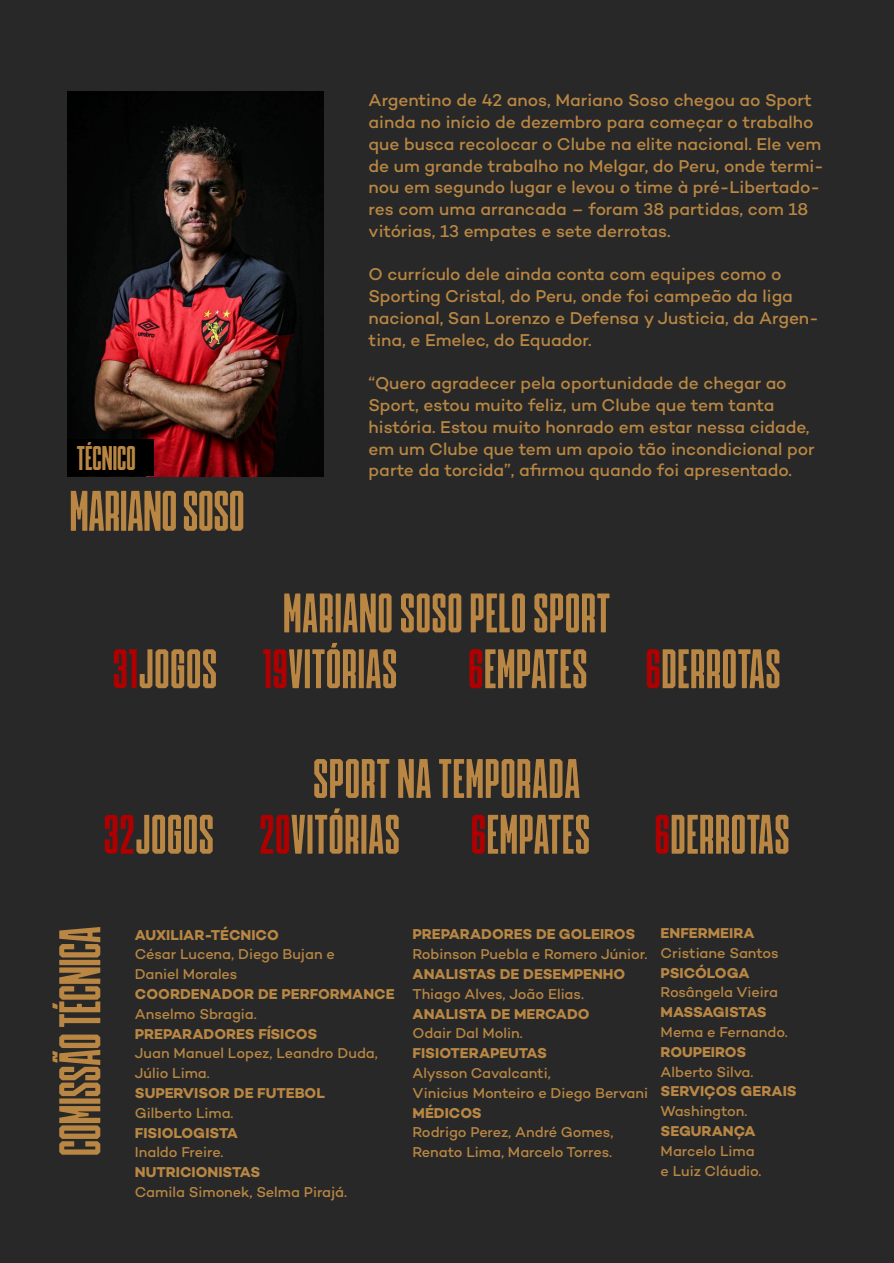
<style>
.page{position:relative;width:894px;height:1263px;background:#fff}
.page>*{position:absolute;margin:0;border:0;box-sizing:border-box;transform-origin:0 0}
.t1{font:58.65px "Redig";color:#b98743}
.t2{font:57px "Redig";color:#b98743}
.t3{font:55.5px/55.8px "Redig";letter-spacing:.015em;color:#b98743}
.t4{font:34.2px "Redig";color:#b98743}
.t5{font:500 17.4px/21.8px "Campton";letter-spacing:-.005em;color:#b98743}
.t6{font:500 14.55px/19.8px "Campton";letter-spacing:-.005em;color:#b98743}
.t7{font:700 14.55px "Campton";color:#b98743}
.t8{font:700 14.55px "Campton";letter-spacing:-.03em;color:#b98743}
.s1{color:#ae0000}
</style>
<div class="page">
<div style="left:0;top:0;width:893px;height:1263px;background:#282828"></div>
<img style="left:67px;top:92px;width:256px;height:384px">
<div style="left:68px;top:440px;width:86px;height:36px;background:#000"></div>
<h3 class="t4" style="left:77px;top:442px;width:60px">TÉCNICO</h3>
<h2 class="t2" style="left:70px;top:484px;width:176px">MARIANO SOSO</h2>
<p class="t5" style="left:368px;top:89px;width:456px">Argentino de 42 anos, Mariano Soso chegou ao Sport ainda no início de dezembro para começar o trabalho que busca recolocar o Clube na elite nacional. Ele vem de um grande trabalho no Melgar, do Peru, onde termi&shy;nou em segundo lugar e levou o time à pré-Libertado&shy;res com uma arrancada – foram 38 partidas, com 18 vitórias, 13 empates e sete derrotas.</p>
<p class="t5" style="left:368px;top:263px;width:451px">O currículo dele ainda conta com equipes como o Sporting Cristal, do Peru, onde foi campeão da liga nacional, San Lorenzo e Defensa y Justicia, da Argen&shy;tina, e Emelec, do Equador.</p>
<p class="t5" style="left:368px;top:372px;width:447px">“Quero agradecer pela oportunidade de chegar ao Sport, estou muito feliz, um Clube que tem tanta história. Estou muito honrado em estar nessa cidade, em um Clube que tem um apoio tão incondicional por parte da torcida”, afirmou quando foi apresentado.</p>
<h3 class="t3" style="left:113px;top:585px;width:498px;text-indent:170px">MARIANO SOSO PELO SPORT<br><span class="s1">31</span>JOGOS <span class="s1">19</span>VITÓRIAS</h3>
<h3 class="t3" style="left:468px;top:641px;width:313px"><span class="s1">6</span>EMPATES <span class="s1">6</span>DERROTAS</h3>
<h3 class="t3" style="left:104px;top:751px;width:478px;text-indent:209px">SPORT NA TEMPORADA<br><span class="s1">32</span>JOGOS <span class="s1">20</span>VITÓRIAS</h3>
<h3 class="t3" style="left:471px;top:807px;width:320px"><span class="s1">6</span>EMPATES <span class="s1">6</span>DERROTAS</h3>
<h1 class="t1" style="left:52px;top:1156px;width:231px;rotate:-90deg">COMISSÃO TÉCNICA</h1>
<p class="t7" style="left:135px;top:925px;width:145px">AUXILIAR-TÉCNICO</p>
<p class="t6" style="left:135px;top:944px;width:201px">César Lucena, Diego Bujan e<br>Daniel Morales</p>
<p class="t7" style="left:135px;top:985px;width:261px">COORDENADOR DE PERFORMANCE</p>
<p class="t6" style="left:135px;top:1004px;width:123px">Anselmo Sbragia.</p>
<p class="t7" style="left:135px;top:1024px;width:184px">PREPARADORES FÍSICOS</p>
<p class="t6" style="left:135px;top:1043px;width:244px">Juan Manuel Lopez, Leandro Duda,<br>Júlio Lima.</p>
<p class="t7" style="left:135px;top:1084px;width:191px">SUPERVISOR DE FUTEBOL</p>
<p class="t6" style="left:135px;top:1103px;width:100px">Gilberto Lima.</p>
<p class="t7" style="left:135px;top:1123px;width:105px">FISIOLOGISTA</p>
<p class="t6" style="left:135px;top:1142px;width:90px">Inaldo Freire.</p>
<p class="t7" style="left:135px;top:1163px;width:127px">NUTRICIONISTAS</p>
<p class="t6" style="left:135px;top:1182px;width:214px">Camila Simonek, Selma Pirajá.</p>
<p class="t7" style="left:412px;top:925px;width:224px">PREPARADORES DE GOLEIROS</p>
<p class="t6" style="left:412px;top:944px;width:236px">Robinson Puebla e Romero Júnior.</p>
<p class="t7" style="left:412px;top:965px;width:214px">ANALISTAS DE DESEMPENHO</p>
<p class="t6" style="left:412px;top:984px;width:173px">Thiago Alves, João Elias.</p>
<p class="t7" style="left:412px;top:1004px;width:178px">ANALISTA DE MERCADO</p>
<p class="t6" style="left:412px;top:1023px;width:112px">Odair Dal Molin.</p>
<p class="t7" style="left:412px;top:1044px;width:136px">FISIOTERAPEUTAS</p>
<p class="t6" style="left:412px;top:1063px;width:237px">Alysson Cavalcanti,<br>Vinicius Monteiro e Diego Bervani</p>
<p class="t7" style="left:412px;top:1103px;width:71px">MÉDICOS</p>
<p class="t6" style="left:412px;top:1122px;width:202px">Rodrigo Perez, André Gomes,<br>Renato Lima, Marcelo Torres.</p>
<p class="t7" style="left:660px;top:924px;width:96px">ENFERMEIRA</p>
<p class="t6" style="left:660px;top:942px;width:119px">Cristiane Santos</p>
<p class="t7" style="left:660px;top:963px;width:90px">PSICÓLOGA</p>
<p class="t6" style="left:660px;top:982px;width:119px">Rosângela Vieira</p>
<p class="t8" style="left:660px;top:1003px;width:108px">MASSAGISTAS</p>
<p class="t6" style="left:660px;top:1022px;width:128px">Mema e Fernando.</p>
<p class="t7" style="left:660px;top:1042px;width:87px">ROUPEIROS</p>
<p class="t6" style="left:660px;top:1061px;width:94px">Alberto Silva.</p>
<p class="t7" style="left:660px;top:1082px;width:138px">SERVIÇOS GERAIS</p>
<p class="t6" style="left:660px;top:1101px;width:88px">Washington.</p>
<p class="t7" style="left:660px;top:1122px;width:96px">SEGURANÇA</p>
<p class="t6" style="left:660px;top:1140px;width:102px">Marcelo Lima e Luiz Cláudio.</p>
</div>
